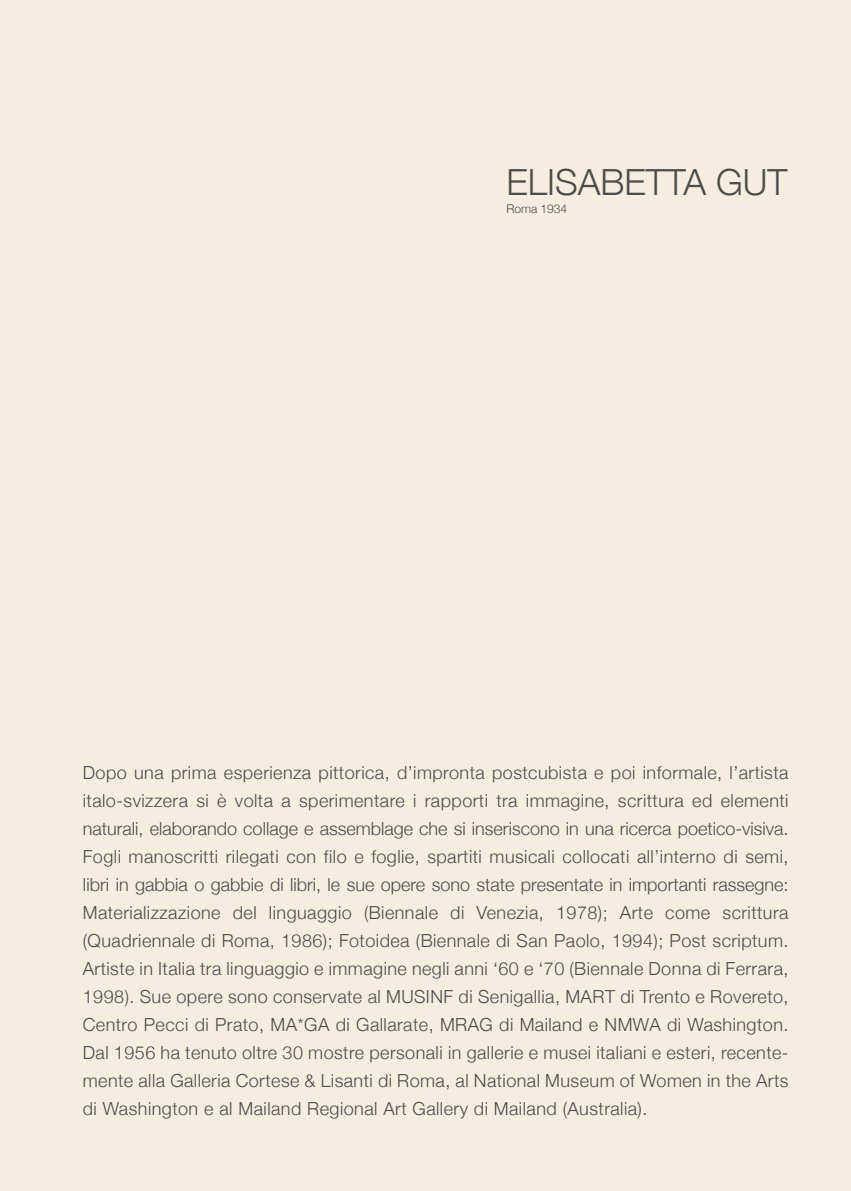
<style>
.page{position:relative;width:851px;height:1191px;background:#fff}
.page>*{position:absolute;margin:0;border:0;box-sizing:border-box;transform-origin:0 0}
.t1{font:300 36px "Helvetica Neue";color:#4b4c4d}
.t2{font:300 18px/28px "Helvetica Neue";letter-spacing:.025em;color:#4b4c4d;text-align:justify}
.t3{font:300 12px "Helvetica Neue";color:#4b4c4d}
</style>
<div class="page">
<div style="left:0;top:0;width:850px;height:1191px;background:#f6ede1"></div>
<h1 class="t1" style="left:506px;top:153px;width:282px">ELISABETTA GUT</h1>
<p class="t3" style="left:506px;top:199px;width:62px">Roma 1934</p>
<p class="t2" style="left:83px;top:757px;width:707px">Dopo una prima esperienza pittorica, d’impronta postcubista e poi informale, l’artista italo-svizzera si è volta a sperimentare i rapporti tra immagine, scrittura ed elementi naturali, elaborando collage e assemblage che si inseriscono in una ricerca poetico-visiva.<br>Fogli manoscritti rilegati con filo e foglie, spartiti musicali collocati all’interno di semi, libri in gabbia o gabbie di libri, le sue opere sono state presentate in importanti rassegne:<br>Materializzazione del linguaggio (Biennale di Venezia, 1978); Arte come scrittura (Quadriennale di Roma, 1986); Fotoidea (Biennale di San Paolo, 1994); Post scriptum.<br>Artiste in Italia tra linguaggio e immagine negli anni ‘60 e ‘70 (Biennale Donna di Ferrara, 1998). Sue opere sono conservate al MUSINF di Senigallia, MART di Trento e Rovereto, Centro Pecci di Prato, MA*GA di Gallarate, MRAG di Mailand e NMWA di Washington.<br>Dal 1956 ha tenuto oltre 30 mostre personali in gallerie e musei italiani e esteri, recente&shy;mente alla Galleria Cortese &amp; Lisanti di Roma, al National Museum of Women in the Arts di Washington e al Mailand Regional Art Gallery di Mailand (Australia).</p>
</div>
